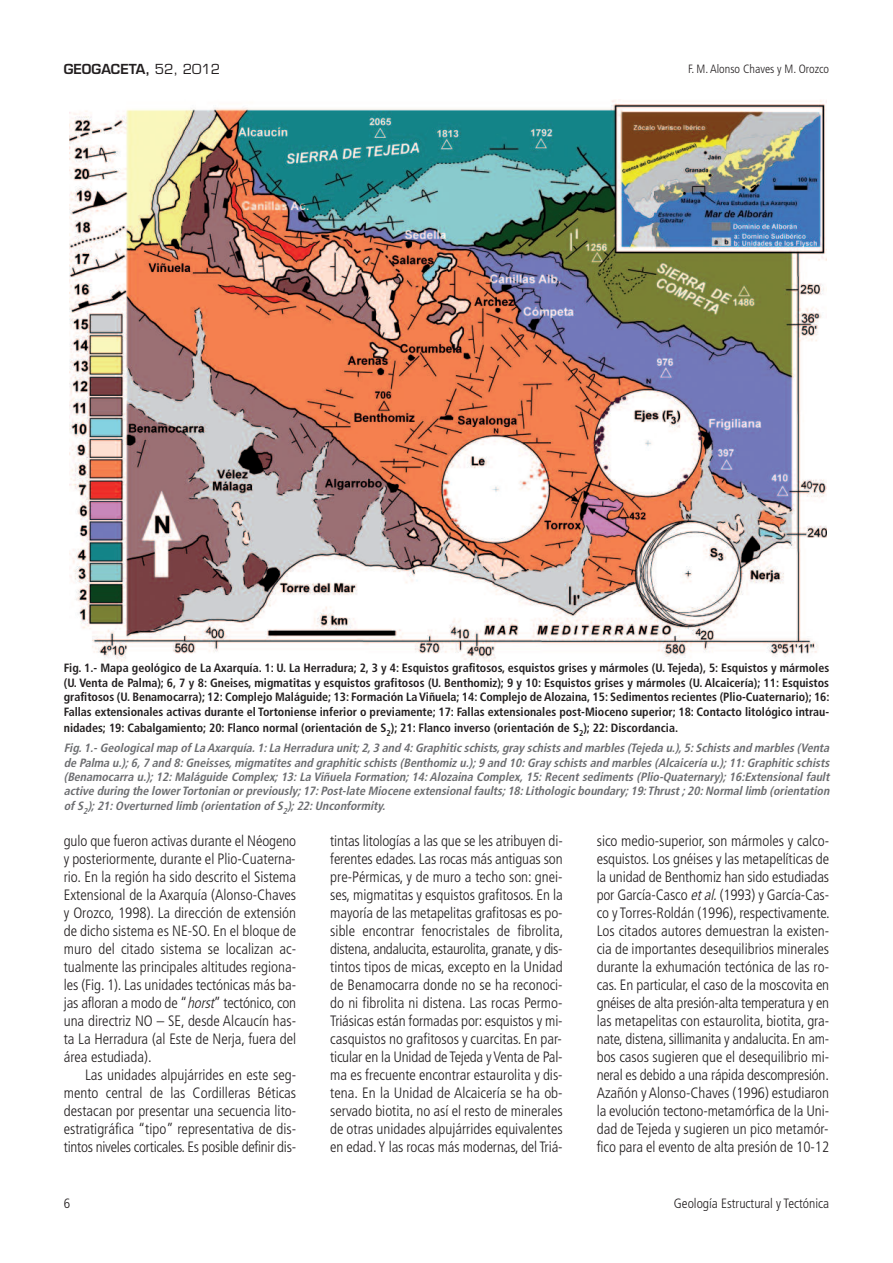
<style>
.page{position:relative;width:893px;height:1263px;background:#fff}
.page>*{position:absolute;margin:0;border:0;box-sizing:border-box;transform-origin:0 0}
.t1{font:300 condensed 15px/18px "Frutiger";letter-spacing:-.005em;color:#231f20;text-align:justify}
.t2{font:300 condensed 13.5px "Frutiger";color:#231f20}
.t3{font:600 13.5px "Eurostile";color:#231f20}
.t4{font:italic 700 condensed 12px/14.4px "Frutiger";color:#6c6d70}
.t5{font:700 condensed 12px/14.4px "Frutiger";color:#231f20;text-align:justify}
.t6{font:300 condensed 12px "Frutiger";color:#231f20}
.s1{font-weight:400}
.s2{font-style:normal;color:#231f20}
.s3{font-style:italic}
</style>
<div class="page">
<img style="left:69px;top:100px;width:758px;height:561px">
<p class="t3" style="left:64px;top:64px;width:158px">GEOGACETA, <span class="s1">52, 2012</span></p>
<p class="t6" style="left:688px;top:64px;width:143px">F. M. Alonso Chaves y M. Orozco</p>
<p class="t5" style="left:64px;top:662px;width:767px">Fig. 1.- Mapa geológico de La Axarquía. 1: U. La Herradura; 2, 3 y 4: Esquistos grafitosos, esquistos grises y mármoles (U. Tejeda), 5: Esquistos y mármoles (U. Venta de Palma); 6, 7 y 8: Gneises, migmatitas y esquistos grafitosos (U. Benthomiz); 9 y 10: Esquistos grises y mármoles (U. Alcaicería); 11: Esquistos grafitosos (U. Benamocarra); 12: Complejo Maláguide; 13: Formación La Viñuela; 14: Complejo de Alozaina, 15: Sedimentos recientes (Plio-Cuaternario); 16:<br>Fallas extensionales activas durante el Tortoniense inferior o previamente; 17: Fallas extensionales post-Mioceno superior; 18: Contacto litológico intrau-</p>
<p class="t4" style="left:64px;top:719px;width:769px;line-height:20px"><span class="s2">nidades; 19: Cabalgamiento; 20: Flanco normal (orientación de S</span><sub>2</sub><span class="s2">); 21: Flanco inverso (orientación de S</span><sub>2</sub><span class="s2">); 22: Discordancia.<br></span>Fig. 1.- Geological map of La Axarquía. 1: La Herradura unit; 2, 3 and 4: Graphitic schists, gray schists and marbles (Tejeda u.), 5: Schists and marbles (Venta</p>
<p class="t4" style="left:64px;top:756px;width:769px;text-align:justify">de Palma u.); 6, 7 and 8: Gneisses, migmatites and graphitic schists (Benthomiz u.); 9 and 10: Gray schists and marbles (Alcaicería u.); 11: Graphitic schists (Benamocarra u.); 12: Maláguide Complex; 13: La Viñuela Formation; 14: Alozaina Complex, 15: Recent sediments (Plio-Quaternary); 16:Extensional fault active during the lower Tortonian or previously; 17: Post-late Miocene extensional faults; 18: Lithologic boundary; 19: Thrust ; 20: Normal limb (orientation of S<sub>2</sub>); 21: Overturned limb (orientation of S<sub>2</sub>); 22: Unconformity.</p>
<p class="t1" style="left:64px;top:833px;width:234px">gulo que fueron activas durante el Néogeno y posteriormente, durante el Plio-Cuaterna&shy;rio. En la región ha sido descrito el Sistema Extensional de la Axarquía (Alonso-Chaves y Orozco, 1998). La dirección de extensión de dicho sistema es NE-SO. En el bloque de muro del citado sistema se localizan ac&shy;tualmente las principales altitudes regiona&shy;les (Fig. 1). Las unidades tectónicas más ba&shy;jas afloran a modo de “<span class="s3">horst</span>” tectónico, con una directriz NO – SE, desde Alcaucín has&shy;ta La Herradura (al Este de Nerja, fuera del área estudiada).</p>
<p class="t1" style="left:64px;top:1067px;width:234px;text-indent:21px">Las unidades alpujárrides en este seg&shy;mento central de las Cordilleras Béticas destacan por presentar una secuencia lito&shy;estratigráfica “tipo” representativa de dis&shy;tintos niveles corticales. Es posible definir dis-</p>
<p class="t1" style="left:330px;top:833px;width:234px">tintas litologías a las que se les atribuyen di&shy;ferentes edades. Las rocas más antiguas son pre-Pérmicas, y de muro a techo son: gnei&shy;ses, migmatitas y esquistos grafitosos. En la mayoría de las metapelitas grafitosas es po&shy;sible encontrar fenocristales de fibrolita, distena, andalucita, estaurolita, granate, y dis&shy;tintos tipos de micas, excepto en la Unidad de Benamocarra donde no se ha reconoci&shy;do ni fibrolita ni distena. Las rocas Permo-Triásicas están formadas por: esquistos y mi&shy;casquistos no grafitosos y cuarcitas. En par&shy;ticular en la Unidad de Tejeda y Venta de Pal&shy;ma es frecuente encontrar estaurolita y dis&shy;tena. En la Unidad de Alcaicería se ha ob&shy;servado biotita, no así el resto de minerales de otras unidades alpujárrides equivalentes en edad.Y las rocas más modernas, del Triá-</p>
<p class="t1" style="left:597px;top:833px;width:235px">sico medio-superior, son mármoles y calco&shy;esquistos. Los gnéises y las metapelíticas de la unidad de Benthomiz han sido estudiadas por García-Casco <span class="s3">etal.</span>(1993) y García-Cas&shy;co y Torres-Roldán (1996), respectivamente.<br>Los citados autores demuestran la existen&shy;cia de importantes desequilibrios minerales durante la exhumación tectónica de las ro&shy;cas. En particular, el caso de la moscovita en gnéises de alta presión-alta temperatura y en las metapelitas con estaurolita, biotita, gra&shy;nate, distena, sillimanita y andalucita. En am&shy;bos casos sugieren que el desequilibrio mi&shy;neral es debido a una rápida descompresión.<br>Azañón y Alonso-Chaves (1996) estudiaron la evolución tectono-metamórfica de la Uni&shy;dad de Tejeda y sugieren un pico metamór&shy;fico para el evento de alta presión de 10-12</p>
<p class="t2" style="left:64px;top:1198px;width:8px">6</p>
<p class="t2" style="left:674px;top:1198px;width:157px">Geología Estructural y Tectónica</p>
</div>
